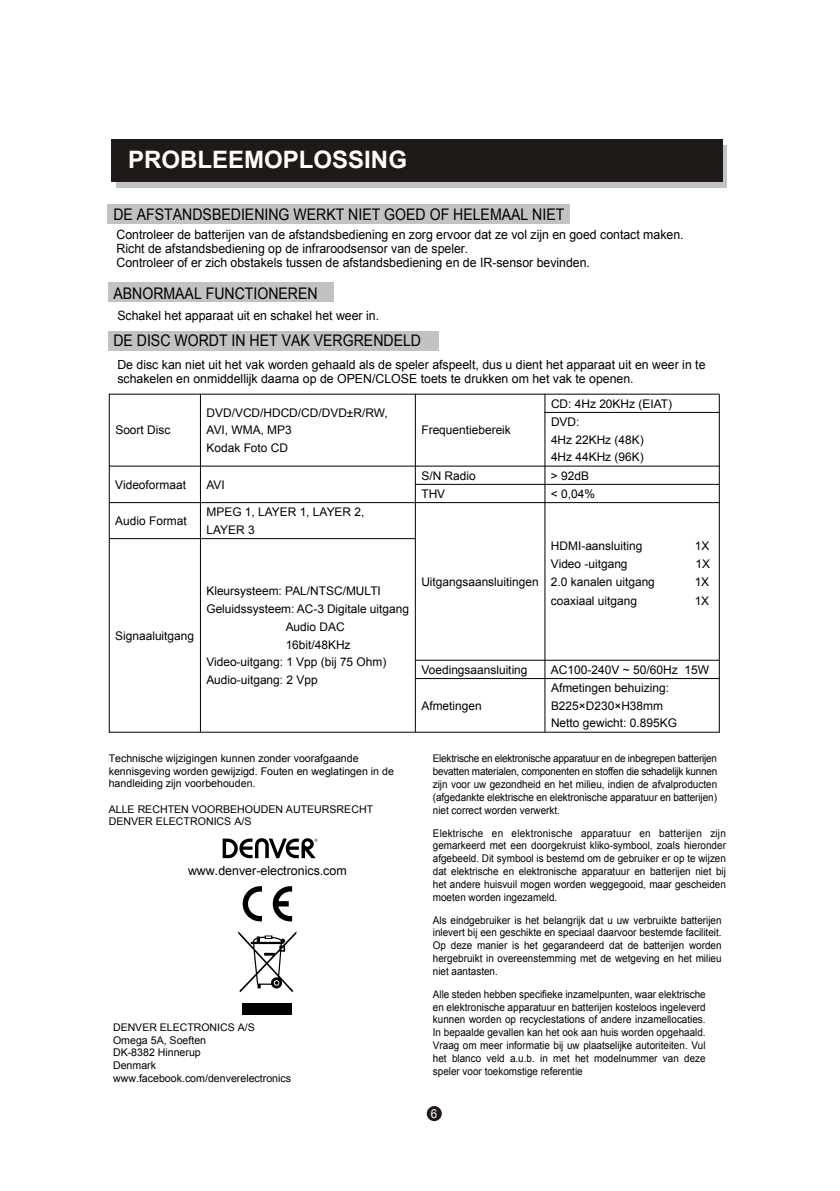
<style>
.page{position:relative;width:840px;height:1191px;background:#fff}
.page>*{position:absolute;margin:0;border:0;box-sizing:border-box;transform-origin:0 0}
.t1{font:700 24px "Arial";color:#fff}
.t2{font:16px "Arial";color:#000;scale:.88 1}
.t3{font:12.8px/13.6px "Arial";color:#000;scale:.96 1}
.t4{font:12.6px/13.2px "Arial";color:#000}
.t5{font:12.4px "Arial";color:#000}
.t6{font:12.4px "Arial";color:#fff;scale:.93 1}
.t7{font:12px/17.8px "Arial";color:#000}
.t8{font:12px "Arial";color:#000}
.t9{font:10.6px/12.8px "Arial";color:#000;text-align:justify;scale:.93 1}
.t10{font:10.6px/12.8px "Arial";color:#000}
.t11{font:10.6px/12.8px "Arial";color:#000}
.s1{font-style:inherit}
</style>
<div class="page">
<div style="left:426px;top:1106px;width:15px;height:15px;background:#1f1a17;border-radius:50%"></div>
<div style="left:116px;top:145px;width:610px;height:43px;background:#c2c2c2"></div>
<div style="left:111px;top:139px;width:611px;height:43px;background:#1f1a17"></div>
<div style="left:108px;top:204px;width:461px;height:20px;background:#c2c2c2"></div>
<div style="left:108px;top:282px;width:225px;height:20px;background:#c2c2c2"></div>
<div style="left:108px;top:331px;width:330px;height:19px;background:#c2c2c2"></div>
<hr style="left:109px;top:394px;width:610px;height:1px;background:#000">
<hr style="left:544px;top:412px;width:175px;height:1px;background:#000">
<hr style="left:109px;top:465px;width:610px;height:1px;background:#000">
<hr style="left:415px;top:484px;width:304px;height:1px;background:#000">
<hr style="left:109px;top:502px;width:610px;height:1px;background:#000">
<hr style="left:109px;top:538px;width:306px;height:1px;background:#000">
<hr style="left:415px;top:660px;width:304px;height:1px;background:#000">
<hr style="left:415px;top:678px;width:304px;height:1px;background:#000">
<hr style="left:109px;top:731px;width:610px;height:1px;background:#000">
<hr style="left:109px;top:394px;width:1px;height:338px;background:#000">
<hr style="left:200px;top:394px;width:1px;height:338px;background:#000">
<hr style="left:414px;top:394px;width:1px;height:338px;background:#000">
<hr style="left:544px;top:394px;width:1px;height:338px;background:#000">
<hr style="left:718px;top:394px;width:1px;height:338px;background:#000">
<div style="left:242px;top:1003px;width:50px;height:12px;background:#000"></div>
<svg style="left:238px;top:931px;width:58px;height:61px"></svg>
<svg style="left:242px;top:886px;width:20px;height:35px"></svg>
<svg style="left:272px;top:886px;width:20px;height:35px"></svg>
<svg style="left:222px;top:838px;width:95px;height:20px"></svg>
<h1 class="t1" style="left:128px;top:144px;width:280px">PROBLEEMOPLOSSING</h1>
<h2 class="t2" style="left:113px;top:204px;width:513px">DE AFSTANDSBEDIENING WERKT NIET GOED OF HELEMAAL NIET</h2>
<p class="t3" style="left:116px;top:228px;width:592px">Controleer de batterijen van de afstandsbediening en zorg ervoor dat ze vol zijn en goed contact maken.<br>Richt de afstandsbediening op de infraroodsensor van de speler.<br>Controleer of er zich obstakels tussen de afstandsbediening en de IR-sensor bevinden.</p>
<h2 class="t2" style="left:113px;top:283px;width:233px">ABNORMAAL FUNCTIONEREN</h2>
<p class="t3" style="left:117px;top:308px;width:274px">Schakel het apparaat uit en schakel het weer in.</p>
<p class="t4" style="left:117px;top:358px;width:589px">De disc kan niet uit het vak worden gehaald als de speler afspeelt, dus u dient het apparaat uit en weer in te schakelen en onmiddellijk daarna op de OPEN/CLOSE toets te drukken om het vak te openen.</p>
<h2 class="t2" style="left:113px;top:330px;width:351px">DE DISC WORDT IN HET VAK VERGRENDELD</h2>
<p class="t7" style="left:115px;top:421px;width:56px">Soort Disc</p>
<p class="t7" style="left:206px;top:404px;width:183px">DVD/VCD/HDCD/CD/DVD±R/RW,<br>AVI, WMA, MP3<br>Kodak Foto CD</p>
<p class="t7" style="left:115px;top:476px;width:72px">Videoformaat</p>
<p class="t7" style="left:206px;top:476px;width:20px">AVI</p>
<p class="t7" style="left:115px;top:512px;width:73px">Audio Format</p>
<p class="t7" style="left:206px;top:503px;width:159px">MPEG 1, LAYER 1, LAYER 2,<br>LAYER 3</p>
<p class="t7" style="left:115px;top:626px;width:80px">Signaaluitgang</p>
<p class="t7" style="left:206px;top:582px;width:176px">Kleursysteem: PAL/NTSC/MULTI</p>
<p class="t7" style="left:206px;top:600px;width:204px">Geluidssysteem: AC-3 Digitale uitgang</p>
<p class="t7" style="left:285px;top:618px;width:60px">Audio DAC</p>
<p class="t7" style="left:285px;top:635px;width:66px">16bit/48KHz</p>
<p class="t7" style="left:206px;top:653px;width:181px">Video-uitgang: 1 Vpp (bij 75 Ohm)</p>
<p class="t7" style="left:206px;top:671px;width:113px">Audio-uitgang: 2 Vpp</p>
<p class="t10" style="left:109px;top:752px;width:286px">Technische wijzigingen kunnen zonder voorafgaande kennisgeving worden gewijzigd. Fouten en weglatingen in de handleiding zijn voorbehouden.</p>
<p class="t11" style="left:109px;top:802px;width:266px">ALLE RECHTEN VOORBEHOUDEN AUTEURSRECHT<br>DENVER ELECTRONICS A/S</p>
<p class="t5" style="left:188px;top:864px;width:160px">www.denver-electronics.com</p>
<p class="t11" style="left:113px;top:1021px;width:143px">DENVER ELECTRONICS A/S</p>
<p class="t10" style="left:113px;top:1034px;width:95px">Omega 5A, Soeften<br>DK-8382 Hinnerup<br>Denmark</p>
<p class="t11" style="left:113px;top:1071px;width:179px">www.facebook.com/denverelectronics</p>
<p class="t7" style="left:421px;top:421px;width:91px">Frequentiebereik</p>
<p class="t7" style="left:550px;top:394px;width:122px">CD: 4Hz 20KHz (EIAT)<br>DVD:<br>4Hz 22KHz (48K)<br>4Hz 44KHz (96K)</p>
<p class="t7" style="left:421px;top:466px;width:56px">S/N Radio</p>
<p class="t7" style="left:550px;top:466px;width:39px">&gt; 92dB</p>
<p class="t7" style="left:421px;top:485px;width:25px">THV</p>
<p class="t7" style="left:550px;top:485px;width:45px">&lt; 0,04%</p>
<p class="t7" style="left:421px;top:573px;width:119px">Uitgangsaansluitingen</p>
<p class="t7" style="left:550px;top:537px;width:93px">HDMI-aansluiting</p>
<p class="t7" style="left:694px;top:537px;width:16px">1X</p>
<p class="t7" style="left:550px;top:555px;width:78px">Video -uitgang</p>
<p class="t7" style="left:695px;top:555px;width:16px">1X</p>
<p class="t7" style="left:550px;top:573px;width:105px">2.0 kanalen uitgang</p>
<p class="t7" style="left:694px;top:573px;width:16px">1X</p>
<p class="t7" style="left:550px;top:592px;width:88px">coa<span class="s1">xiaal</span> uitgang</p>
<p class="t7" style="left:694px;top:592px;width:16px">1X</p>
<p class="t7" style="left:421px;top:660px;width:107px">Voedingsaansluiting</p>
<p class="t8" style="left:550px;top:663px;width:160px">AC100-240V ~ 50/60Hz 15W</p>
<p class="t7" style="left:421px;top:696px;width:62px">Afmetingen</p>
<p class="t7" style="left:550px;top:679px;width:127px">Afmetingen behuizing:<br>B225×D23<span class="s1">0</span>×H38mm<br>Netto gewicht: 0<span class="s1">.895</span>KG</p>
<p class="t9" style="left:432px;top:752px;width:307px">Elektrische en elektronische apparatuur en de inbegrepen batterijen bevatten materialen, componenten en stoffen die schadelijk kunnen zijn voor uw gezondheid en het milieu, indien de afvalproducten (afgedankte elektrische en elektronische apparatuur en batterijen) niet correct worden verwerkt.</p>
<p class="t9" style="left:432px;top:826px;width:316px">Elektrische en elektronische apparatuur en batterijen zijn gemarkeerd met een doorgekruist kliko-symbool, zoals hieronder afgebeeld. Dit symbool is bestemd om de gebruiker er op te wijzen dat elektrische en elektronische apparatuur en batterijen niet bij het andere huisvuil mogen worden weggegooid, maar gescheiden moeten worden ingezameld.</p>
<p class="t9" style="left:432px;top:913px;width:312px">Als eindgebruiker is het belangrijk dat u uw verbruikte batterijen inlevert bij een geschikte en speciaal daarvoor bestemde faciliteit.<br>Op deze manier is het gegarandeerd dat de batterijen worden hergebruikt in overeenstemming met de wetgeving en het milieu niet aantasten.</p>
<p class="t9" style="left:432px;top:987px;width:295px">Alle steden hebben specifieke inzamelpunten, waar elektrische en elektronische apparatuur en batterijen kosteloos ingeleverd kunnen worden op recyclestations of andere inzamellocaties.<br>In bepaalde gevallen kan het ook aan huis worden opgehaald.<br>Vraag om meer informatie bij uw plaatselijke autoriteiten. Vul het blanco veld a.u.b. in met het modelnummer van deze speler voor toekomstige referentie</p>
<p class="t6" style="left:430px;top:1107px;width:8px">6</p>
</div>
